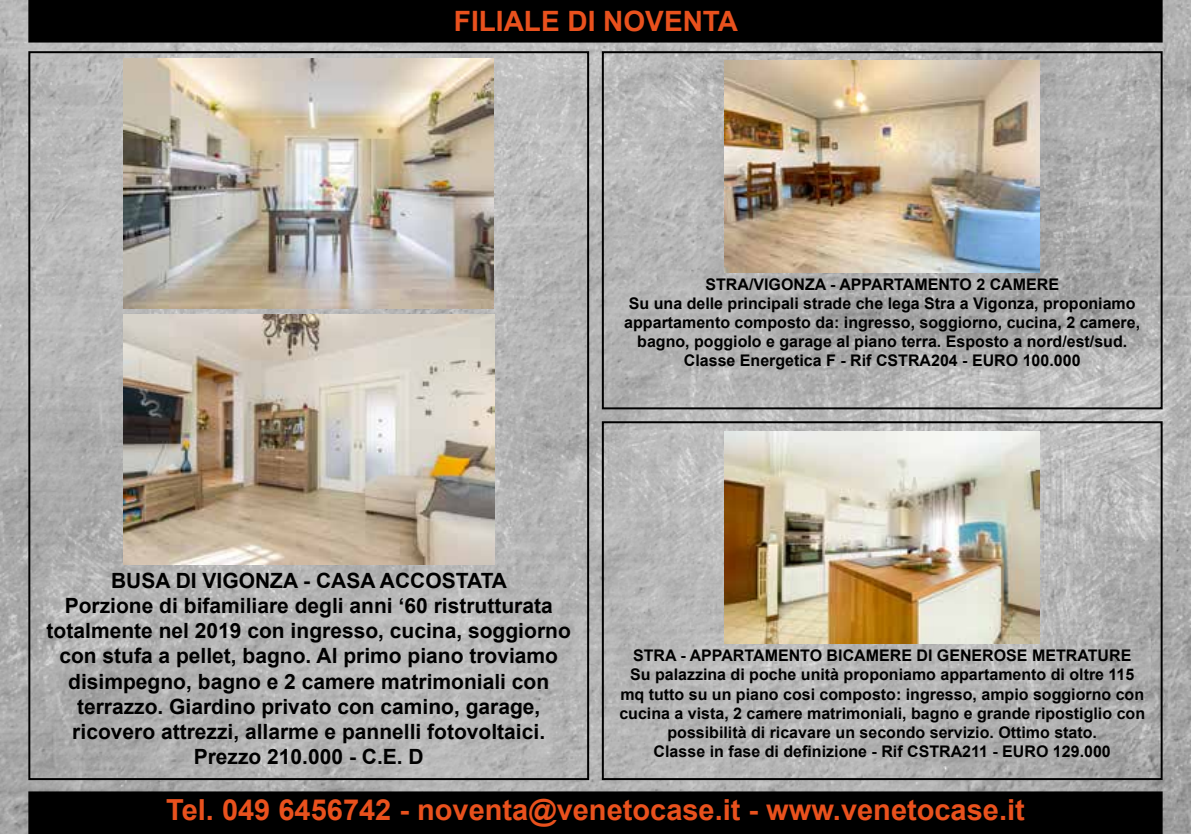
<style>
.page{position:relative;width:1191px;height:834px;background:#fff}
.page>*{position:absolute;margin:0;border:0;box-sizing:border-box;transform-origin:0 0}
.t1{font:700 29px "Arial";color:#e9511d}
.t2{font:700 28px "Arial";color:#e9511d}
.t3{font:700 21px/25.2px "Arial";color:#000;text-align:center}
.t4{font:700 16px/19.2px "Arial";color:#000;text-align:center}
</style>
<div class="page">
<img style="left:0;top:0;width:1191px;height:833px">
<div style="left:28px;top:791px;width:1134px;height:42px;background:#000"></div>
<div style="left:28px;top:0;width:1134px;height:43px;background:#000"></div>
<img style="left:124px;top:58px;width:370px;height:250px">
<img style="left:123px;top:315px;width:371px;height:249px">
<div style="left:602px;top:51px;width:560px;height:358px;border:2px solid #000"></div>
<div style="left:602px;top:421px;width:560px;height:359px;border:2px solid #000"></div>
<img style="left:724px;top:432px;width:315px;height:211px">
<img style="left:724px;top:60px;width:315px;height:212px">
<h2 class="t2" style="left:454px;top:2px;width:286px">FILIALE DI NOVENTA</h2>
<p class="t4" style="left:624px;top:274px;width:517px">STRA/VIGONZA - APPARTAMENTO 2 CAMERE<br>Su una delle principali strade che lega Stra a Vigonza, proponiamo appartamento composto da: ingresso, soggiorno, cucina, 2 camere, bagno, poggiolo e garage al piano terra. Esposto a nord/est/sud.<br>Classe Energetica F - Rif CSTRA204 - EURO 100.000</p>
<p class="t3" style="left:47px;top:568px;width:525px">BUSA DI VIGONZA - CASA ACCOSTATA<br>Porzione di bifamiliare degli anni ‘60 ristrutturata totalmente nel 2019 con ingresso, cucina, soggiorno con stufa a pellet, bagno. Al primo piano troviamo disimpegno, bagno e 2 camere matrimoniali con terrazzo. Giardino privato con camino, garage, ricovero attrezzi, allarme e pannelli fotovoltaici.<br>Prezzo 210.000 - C.E. D</p>
<p class="t4" style="left:619px;top:646px;width:527px">STRA - APPARTAMENTO BICAMERE DI GENEROSE METRATURE<br>Su palazzina di poche unità proponiamo appartamento di oltre 115 mq tutto su un piano cosi composto: ingresso, ampio soggiorno con cucina a vista, 2 camere matrimoniali, bagno e grande ripostiglio con possibilità di ricavare un secondo servizio. Ottimo stato.<br>Classe in fase di definizione - Rif CSTRA211 - EURO 129.000</p>
<h1 class="t1" style="left:166px;top:789px;width:860px">Tel. 049 6456742 - noventa@venetocase.it - www.venetocase.it</h1>
</div>
